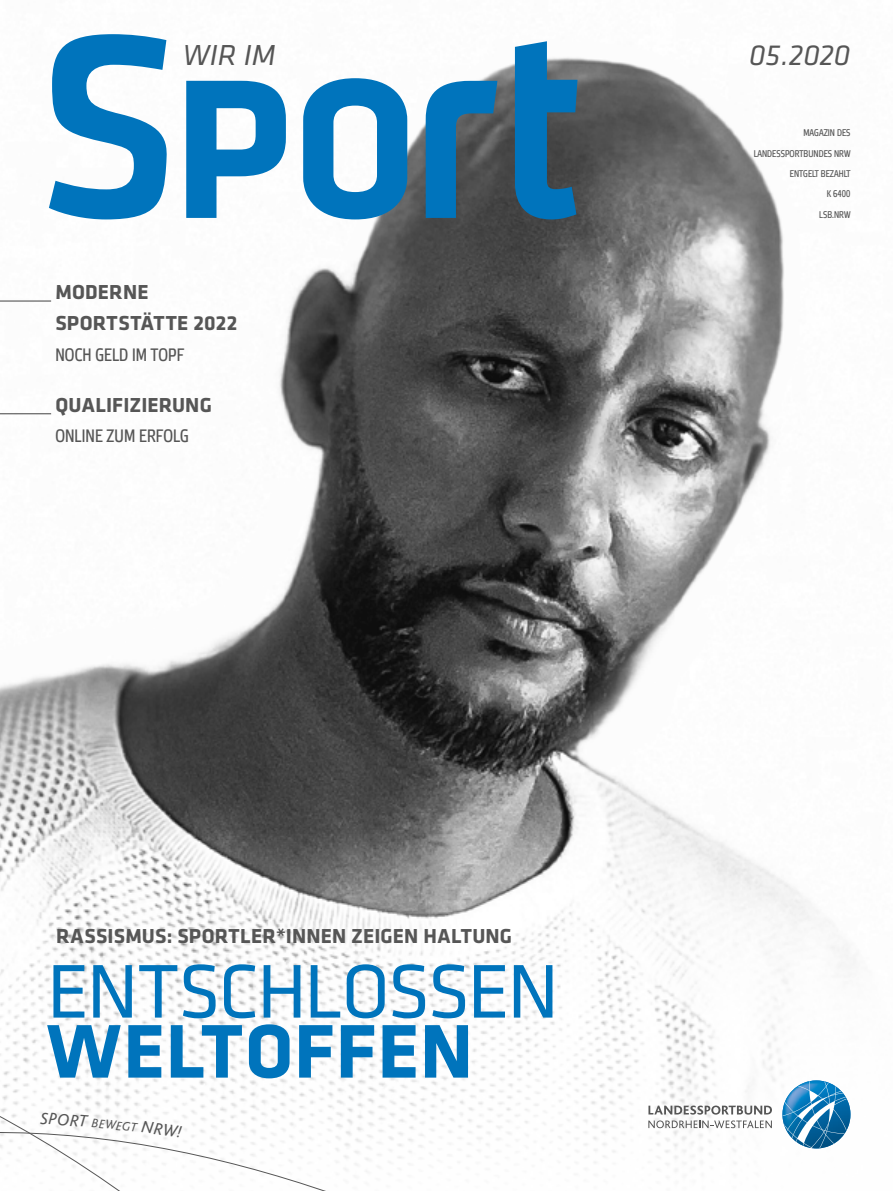
<style>
.page{position:relative;width:893px;height:1191px;background:#fff}
.page>*{position:absolute;margin:0;border:0;box-sizing:border-box;transform-origin:0 0}
.HL-big_Klavika{font:78.75px "Klavika Basic";letter-spacing:-.03em;color:#0074bc}
.HL-big_Klavika-2{font:700 78.75px "Klavika Basic";letter-spacing:.01em;color:#0074bc}
.cover-ausgabe{font:italic 30px "Klavika Basic";letter-spacing:-.005em;color:#565656}
.cover-teaser-rubrik{font:700 21px/30.6px "Klavika Basic";letter-spacing:.01em;color:#565656}
.cover-teaser-rubrik-2{font:18px "Etelka Narrow Text";letter-spacing:.01em;color:#565656}
.cover-infoblock{font:9.75px "Etelka Narrow Text";letter-spacing:.005em;color:#565656}
</style>
<div class="page">
<img style="left:0;top:58px;width:784px;height:619px">
<svg style="left:0;top:677px;width:856px;height:495px;fill:#f6f6f6"></svg>
<svg style="left:49px;top:34px;width:528px;height:185px"></svg>
<svg style="left:648px;top:1105px;width:124px;height:9px"></svg>
<svg style="left:648px;top:1120px;width:124px;height:8px"></svg>
<svg style="left:782px;top:1080px;width:69px;height:69px"></svg>
<hr style="left:0;top:300px;width:51px;height:1px;background:#565656">
<hr style="left:0;top:413px;width:51px;height:1px;background:#565656">
<div style="left:26px;top:903px;width:550px;height:198px;background:#fff;opacity:.65"></div>
<svg style="left:0;top:1062px;width:356px;height:129px"></svg>
<p class="cover-ausgabe" style="left:183px;top:36px;width:95px">WIR IM</p>
<p class="cover-ausgabe" style="left:749px;top:36px;width:103px">05.2020</p>
<p class="cover-teaser-rubrik" style="left:55px;top:276px;width:183px">MODERNE<br>SPORTSTÄTTE 2022</p>
<p class="cover-teaser-rubrik-2" style="left:55px;top:344px;width:130px">NOCH GELD IM TOPF</p>
<p class="cover-teaser-rubrik" style="left:55px;top:388px;width:158px">QUALIFIZIERUNG</p>
<p class="cover-teaser-rubrik-2" style="left:55px;top:426px;width:135px">ONLINE ZUM ERFOLG</p>
<p class="cover-teaser-rubrik" style="left:56px;top:919px;width:458px">RASSISMUS: SPORTLER*INNEN ZEIGEN HALTUNG</p>
<p class="HL-big_Klavika" style="left:47px;top:940px;width:514px">ENTSCHLOSSEN</p>
<p class="HL-big_Klavika-2" style="left:47px;top:994px;width:428px">WELTOFFEN</p>
<p class="cover-infoblock" style="left:803px;top:127px;width:49px">MAGAZIN DES</p>
<p class="cover-infoblock" style="left:754px;top:148px;width:98px">LANDESSPORTBUNDES NRW</p>
<p class="cover-infoblock" style="left:790px;top:168px;width:62px">ENTGELT BEZAHLT</p>
<p class="cover-infoblock" style="left:827px;top:188px;width:25px">K 6400</p>
<p class="cover-infoblock" style="left:819px;top:209px;width:33px">LSB.NRW</p>
</div>
